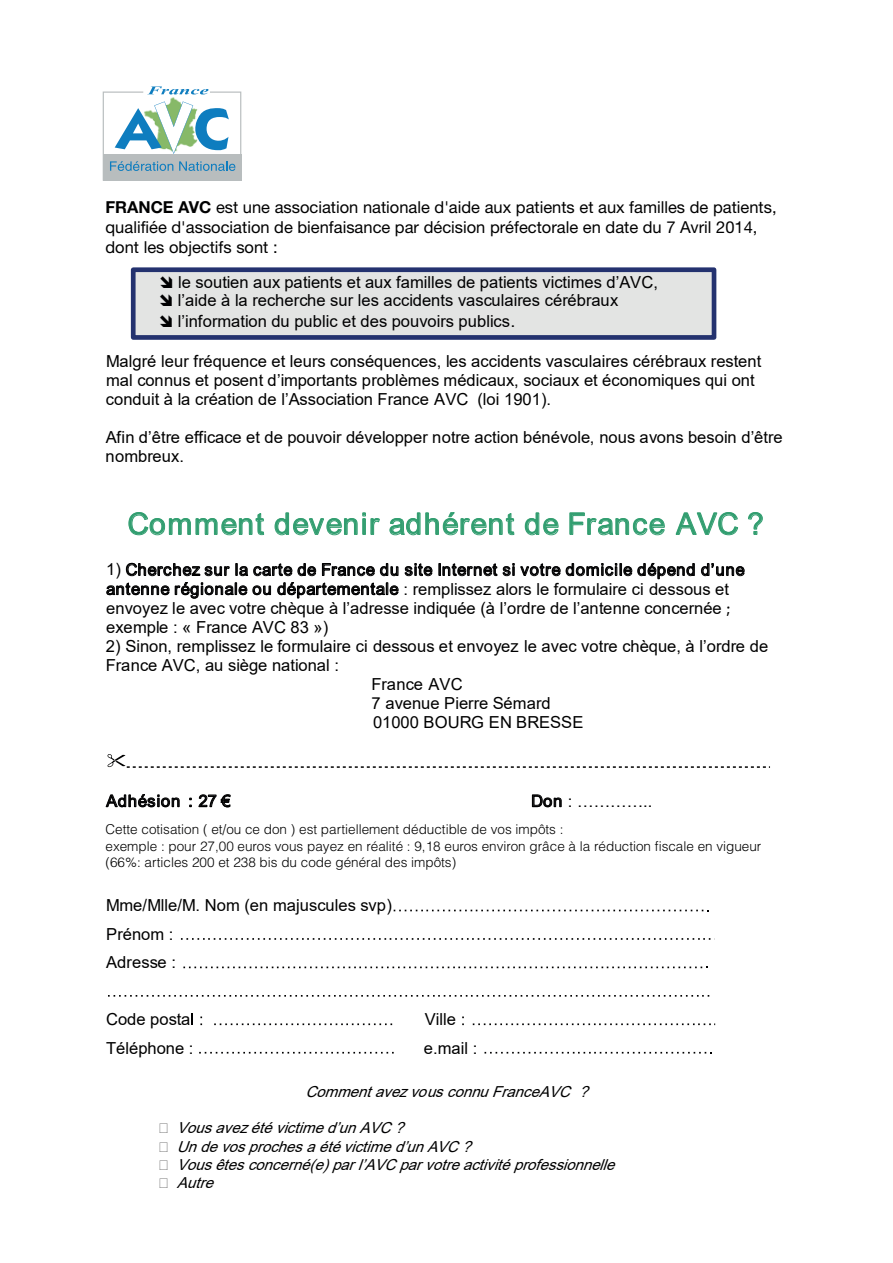
<style>
.page{position:relative;width:893px;height:1263px;background:#fff}
.page>*{position:absolute;margin:0;border:0;box-sizing:border-box;transform-origin:0 0}
.t1{font:29.85px "Arial";letter-spacing:.055em;color:#329e70}
.t2{font:16.5px/19px "Arial";color:#000001}
.t3{font:16.5px/19.8px "Helvetica Neue";color:#000001}
.t4{font:16.5px "Arial";letter-spacing:.045em;color:#000001}
.t5{font:italic 15.15px/18.3px "Arial";color:#000001}
.t6{font:300 13.5px/16.2px "Helvetica";color:#000001}
.s1{font-weight:700}
.s2{font-size:18px}
.s3{font-family:"Myriad Pro"}
</style>
<div class="page">
<div style="left:131px;top:267px;width:585px;height:73px;background:#e3e4e3;border:5px solid #24326f"></div>
<svg style="left:128px;top:512px;width:136px;height:23px"></svg>
<svg style="left:274px;top:512px;width:106px;height:24px"></svg>
<svg style="left:389px;top:512px;width:126px;height:23px"></svg>
<svg style="left:525px;top:512px;width:34px;height:23px"></svg>
<svg style="left:569px;top:512px;width:96px;height:23px"></svg>
<svg style="left:675px;top:512px;width:63px;height:24px"></svg>
<svg style="left:748px;top:512px;width:15px;height:23px"></svg>
<svg style="left:126px;top:563px;width:104px;height:13px"></svg>
<svg style="left:236px;top:563px;width:80px;height:13px"></svg>
<svg style="left:322px;top:563px;width:76px;height:13px"></svg>
<svg style="left:405px;top:563px;width:27px;height:13px"></svg>
<svg style="left:439px;top:563px;width:58px;height:13px"></svg>
<svg style="left:503px;top:563px;width:11px;height:13px"></svg>
<svg style="left:520px;top:563px;width:175px;height:16px"></svg>
<svg style="left:701px;top:563px;width:43px;height:13px"></svg>
<svg style="left:106px;top:582px;width:165px;height:16px"></svg>
<svg style="left:277px;top:582px;width:122px;height:16px"></svg>
<svg style="left:106px;top:794px;width:74px;height:13px"></svg>
<svg style="left:189px;top:798px;width:3px;height:9px"></svg>
<svg style="left:199px;top:794px;width:32px;height:13px"></svg>
<svg style="left:532px;top:794px;width:29px;height:13px"></svg>
<svg style="left:394px;top:909px;width:314px;height:2px"></svg>
<svg style="left:181px;top:938px;width:529px;height:1px"></svg>
<svg style="left:183px;top:966px;width:524px;height:2px"></svg>
<svg style="left:108px;top:995px;width:601px;height:1px"></svg>
<svg style="left:192px;top:1013px;width:1px;height:12px"></svg>
<svg style="left:214px;top:1023px;width:178px;height:2px"></svg>
<svg style="left:473px;top:1023px;width:238px;height:2px"></svg>
<svg style="left:199px;top:1052px;width:195px;height:1px"></svg>
<svg style="left:484px;top:1052px;width:228px;height:1px"></svg>
<svg style="left:107px;top:754px;width:663px;height:14px"></svg>
<svg style="left:103px;top:86px;width:138px;height:95px"></svg>
<p class="t3" style="left:106px;top:197px;width:672px"><span class="s1">FRANCE AVC</span> est une association nationale d'aide aux patients et aux familles de patients, qualifiée d'association de bienfaisance par décision préfectorale en date du 7 Avril 2014, dont les objectifs sont :</p>
<p class="t2" style="left:178px;top:272px;width:481px">le soutien aux patients et aux familles de patients victimes d’AVC, l’aide à la recherche sur les accidents vasculaires cérébraux</p>
<p class="t2" style="left:178px;top:311px;width:339px">l’information du public et des pouvoirs publics<span class="s2">.</span></p>
<p class="t2" style="left:106px;top:351px;width:657px">Malgré leur fréquence et leurs conséquences, les accidents vasculaires cérébraux restent mal connus et posent d’importants problèmes médicaux, sociaux et économiques qui ont conduit à la création de l’Association France AVC (loi 1901).</p>
<p class="t2" style="left:106px;top:427px;width:679px">Afin d’être efficace et de pouvoir développer notre action bénévole, nous avons besoin d’être nombreux.</p>
<h1 class="t1" style="left:127px;top:503px;width:638px">Comment devenir adhérent de France AVC ?</h1>
<p class="t2" style="left:106px;top:560px;width:640px">1) Cherchez sur la carte de France du site Internet si votre domicile dépend d’une antenne régionale ou départementale : remplissez alors le formulaire ci dessous et envoyez le avec votre chèque à l’adresse indiquée (à l’ordre de l’antenne concernée <span class="s3">; </span>exemple : « France AVC 83 »)</p>
<p class="t2" style="left:106px;top:636px;width:664px">2) Sinon, remplissez le formulaire ci dessous et envoyez le avec votre chèque, à l’ordre de</p>
<p class="t2" style="left:106px;top:655px;width:235px">France AVC, au siège national :</p>
<p class="t2" style="left:371px;top:674px;width:93px">France AVC</p>
<p class="t2" style="left:371px;top:693px;width:181px">7 avenue Pierre Sémard</p>
<p class="t2" style="left:373px;top:712px;width:212px">01000 BOURG EN BRESSE</p>
<p class="t4" style="left:106px;top:789px;width:126px">Adhésion : 27 €</p>
<p class="t2" style="left:531px;top:791px;width:123px">Don : …………..</p>
<p class="t6" style="left:106px;top:821px;width:657px">Cette cotisation ( et/ou ce don ) est partiellement déductible de vos impôts :<br>exemple : pour 27,00 euros vous payez en réalité : 9,18 euros environ grâce à la réduction fiscale en vigueur (66%: articles 200 et 238 bis du code général des impôts)</p>
<p class="t2" style="left:106px;top:891px;width:287px;line-height:28.5px">Mme/Mlle/M. Nom (en majuscules svp)<br>Prénom :<br>Adresse :</p>
<p class="t2" style="left:106px;top:1009px;width:86px">Code posta</p>
<p class="t2" style="left:425px;top:1009px;width:33px">Ville</p>
<p class="t2" style="left:106px;top:1038px;width:89px">Téléphone :</p>
<p class="t2" style="left:424px;top:1038px;width:55px">e.mail :</p>
<p class="t5" style="left:305px;top:1082px;width:291px">Comment avezvousconnu FranceAVC ?</p>
<p class="t5" style="left:177px;top:1118px;width:446px">Vousavez été victime d’un AVC ?<br>Un de vos prochesa été victime d’un AVC ?<br>Vousêtesconcerné(e)parl’AVC parvotre activité professionnelle Autre</p>
</div>
